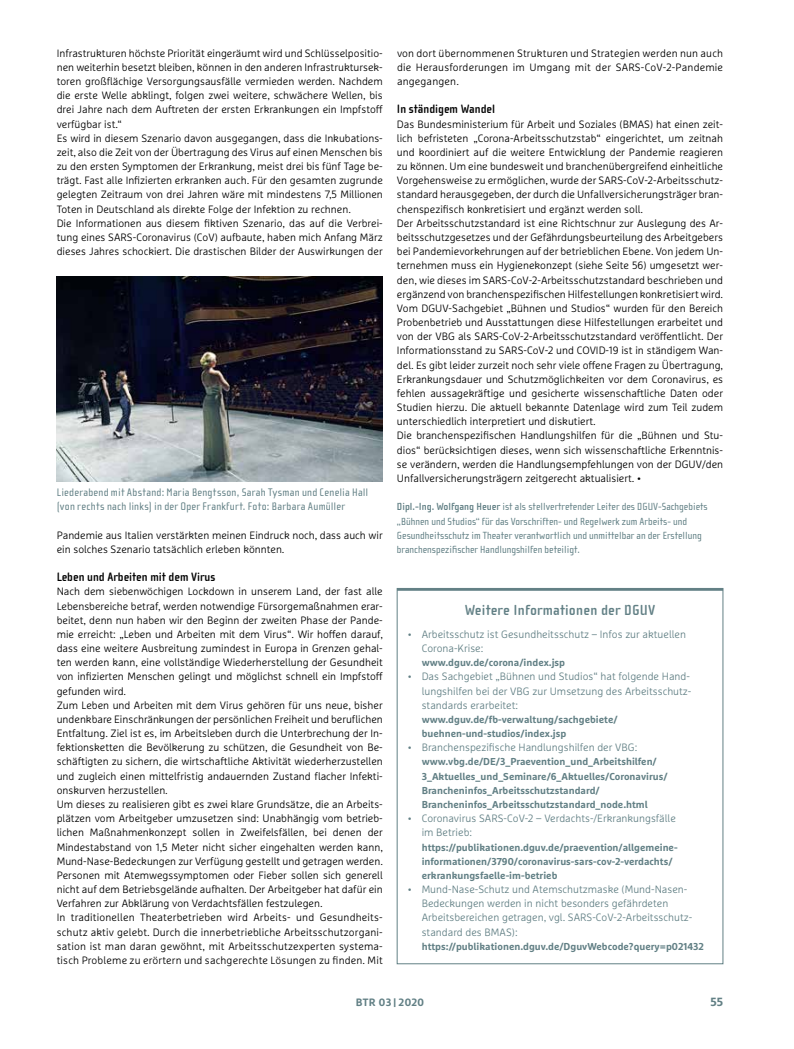
<style>
.page{position:relative;width:794px;height:1049px;background:#fff}
.page>*{position:absolute;margin:0;border:0;box-sizing:border-box;transform-origin:0 0}
.t1{font:700 15px "Cholla Sans OT";letter-spacing:.015em;color:#628085}
.t2{font:700 12.5px "Cholla Sans OT";color:#000}
.t3{font:700 11.88px "Marselis Pro";color:#628085}
.t4{font:11.25px/14.1px "Cholla Sans OT";letter-spacing:.02em;color:#628085}
.t5{font:300 10.62px/14.1px "Marselis Pro";color:#000}
.t6{font:300 10.62px/14.1px "Marselis Pro";color:#628085}
.t7{font:10.62px/14.1px "Cholla Sans OT";color:#628085}
.t8{font:700 10.62px "Marselis Pro";letter-spacing:.04em;color:#628085}
.t9{font:700 10px/14.1px "Marselis Pro";color:#628085}
.s1{font-weight:700}
</style>
<div class="page">
<hr style="left:397px;top:588px;width:326px;height:3px;background:#628085">
<img style="left:57px;top:276px;width:326px;height:206px">
<p class="t5" style="left:57px;top:46px;width:328px">Infrastrukturen höchste Priorität eingeräumt wird und Schlüsselpositio&shy;nen weiterhin besetzt bleiben, können in den anderen Infrastruktursek&shy;toren großflächige Versorgungsausfälle vermieden werden. Nachdem die erste Welle abklingt, folgen zwei weitere, schwächere Wellen, bis drei Jahre nach dem Auftreten der ersten Erkrankungen ein Impfstoff verfügbar ist.“<br>Es wird in diesem Szenario davon ausgegangen, dass die Inkubations&shy;zeit, also die Zeit von der Übertragung des Virus auf einen Menschen bis zu den ersten Symptomen der Erkrankung, meist drei bis fünf Tage be&shy;trägt. Fast alle Infizierten erkranken auch. Für den gesamten zugrunde gelegten Zeitraum von drei Jahren wäre mit mindestens 7,5 Millionen Toten in Deutschland als direkte Folge der Infektion zu rechnen.<br>Die Informationen aus diesem fiktiven Szenario, das auf die Verbrei&shy;tung eines SARS-Coronavirus (CoV) aufbaute, haben mich Anfang März dieses Jahres schockiert. Die drastischen Bilder der Auswirkungen der</p>
<p class="t4" style="left:57px;top:485px;width:313px">Liederabend mit Abstand: Maria Bengtsson, Sarah Tysman und Cenelia Hall (von rechts nach links) in der Oper Frankfurt. Foto: Barbara Aumüller</p>
<p class="t5" style="left:57px;top:528px;width:327px">Pandemie aus Italien verstärkten meinen Eindruck noch, dass auch wir ein solches Szenario tatsächlich erleben könnten.</p>
<p class="t2" style="left:57px;top:570px;width:160px">Leben und Arbeiten mit dem Virus</p>
<p class="t5" style="left:57px;top:584px;width:328px">Nach dem siebenwöchigen Lockdown in unserem Land, der fast alle Lebensbereiche betraf, werden notwendige Fürsorgemaßnahmen erar&shy;beitet, denn nun haben wir den Beginn der zweiten Phase der Pande&shy;mie erreicht: „Leben und Arbeiten mit dem Virus“. Wir hoffen darauf, dass eine weitere Ausbreitung zumindest in Europa in Grenzen gehal&shy;ten werden kann, eine vollständige Wiederherstellung der Gesundheit von infizierten Menschen gelingt und möglichst schnell ein Impfstoff gefunden wird.<br>Zum Leben und Arbeiten mit dem Virus gehören für uns neue, bisher undenkbare Einschränkungen der persönlichen Freiheit und beruflichen Entfaltung. Ziel ist es, im Arbeitsleben durch die Unterbrechung der In&shy;fektionsketten die Bevölkerung zu schützen, die Gesundheit von Be&shy;schäftigten zu sichern, die wirtschaftliche Aktivität wiederherzustellen und zugleich einen mittelfristig andauernden Zustand flacher Infekti&shy;onskurven herzustellen.<br>Um dieses zu realisieren gibt es zwei klare Grundsätze, die an Arbeits&shy;plätzen vom Arbeitgeber umzusetzen sind: Unabhängig vom betrieb&shy;lichen Maßnahmenkonzept sollen in Zweifelsfällen, bei denen der Mindestabstand von 1,5 Meter nicht sicher eingehalten werden kann, Mund-Nase-Bedeckungen zur Verfügung gestellt und getragen werden.<br>Personen mit Atemwegssymptomen oder Fieber sollen sich generell nicht auf dem Betriebsgelände aufhalten. Der Arbeitgeber hat dafür ein Verfahren zur Abklärung von Verdachtsfällen festzulegen.<br>In traditionellen Theaterbetrieben wird Arbeits- und Gesundheits&shy;schutz aktiv gelebt. Durch die innerbetriebliche Arbeitsschutzorgani&shy;sation ist man daran gewöhnt, mit Arbeitsschutzexperten systema&shy;tisch Probleme zu erörtern und sachgerechte Lösungen zu finden. Mit</p>
<p class="t5" style="left:397px;top:46px;width:328px;text-align:justify">von dort übernommenen Strukturen und Strategien werden nun auch die Herausforderungen im Umgang mit der SARS-CoV-2-Pandemie angegangen.</p>
<p class="t2" style="left:397px;top:103px;width:100px">In ständigem Wandel</p>
<p class="t5" style="left:397px;top:117px;width:328px">Das Bundesministerium für Arbeit und Soziales (BMAS) hat einen zeit&shy;lich befristeten „Corona-Arbeitsschutzstab“ eingerichtet, um zeitnah und koordiniert auf die weitere Entwicklung der Pandemie reagieren zu können. Um eine bundesweit und branchenübergreifend einheitliche Vorgehensweise zu ermöglichen, wurde der SARS-CoV-2-Arbeitsschutz&shy;standard herausgegeben, der durch die Unfallversicherungsträger bran&shy;chenspezifisch konkretisiert und ergänzt werden soll.<br>Der Arbeitsschutzstandard ist eine Richtschnur zur Auslegung des Ar&shy;beitsschutzgesetzes und der Gefährdungsbeurteilung des Arbeitgebers bei Pandemievorkehrungen auf der betrieblichen Ebene. Von jedem Un&shy;ternehmen muss ein Hygienekonzept (siehe Seite 56) umgesetzt wer&shy;den, wie dieses im SARS-CoV-2-Arbeitsschutzstandard beschrieben und ergänzend von branchenspezifischen Hilfestellungen konkretisiert wird.<br>Vom DGUV-Sachgebiet „Bühnen und Studios“ wurden für den Bereich Probenbetrieb und Ausstattungen diese Hilfestellungen erarbeitet und von der VBG als SARS-CoV-2-Arbeitsschutzstandard veröffentlicht. Der Informationsstand zu SARS-CoV-2 und COVID-19 ist in ständigem Wan&shy;del. Es gibt leider zurzeit noch sehr viele offene Fragen zu Übertragung, Erkrankungsdauer und Schutzmöglichkeiten vor dem Coronavirus, es fehlen aussagekräftige und gesicherte wissenschaftliche Daten oder Studien hierzu. Die aktuell bekannte Datenlage wird zum Teil zudem unterschiedlich interpretiert und diskutiert.<br>Die branchenspezifischen Handlungshilfen für die „Bühnen und Stu&shy;dios“ berücksichtigen dieses, wenn sich wissenschaftliche Erkenntnis&shy;se verändern, werden die Handlungsempfehlungen von der DGUV/den Unfallversicherungsträgern zeitgerecht aktualisiert. •</p>
<p class="t7" style="left:397px;top:500px;width:312px"><span class="s1">Dipl.-Ing. Wolfgang Heuer</span> ist als stellvertretender Leiter des DGUV-Sachgebiets „Bühnen und Studios“ für das Vorschriften- und Regelwerk zum Arbeits- und Gesundheitsschutz im Theater verantwortlich und unmittelbar an der Erstellung branchenspezifischer Handlungshilfen beteiligt.</p>
<h1 class="t1" style="left:465px;top:601px;width:192px">Weitere Informationen der DGUV</h1>
<p class="t6" style="left:422px;top:627px;width:266px;text-indent:-14px">• Arbeitsschutz ist Gesundheitsschutz – Infos zur aktuellen<br>Corona-Krise:</p>
<p class="t9" style="left:422px;top:655px;width:145px">www.dguv.de/corona/index.jsp</p>
<p class="t6" style="left:422px;top:669px;width:270px;text-align:justify;text-indent:-14px">• Das Sachgebiet „Bühnen und Studios“ hat folgende Hand&shy;lungshilfen bei der VBG zur Umsetzung des Arbeitsschutz‑ standards erarbeitet:</p>
<p class="t9" style="left:422px;top:712px;width:197px">www.dguv.de/fb-verwaltung/sachgebiete/ buehnen-und-studios/index.jsp</p>
<p class="t6" style="left:408px;top:740px;width:231px">• Branchenspezifische Handlungshilfen der VBG:</p>
<p class="t9" style="left:422px;top:755px;width:247px">www.vbg.de/DE/3_Praevention_und_Arbeitshilfen/ 3_Aktuelles_und_Seminare/6_Aktuelles/Coronavirus/ Brancheninfos_Arbeitsschutzstandard/ Brancheninfos_Arbeitsschutzstandard_node.html</p>
<p class="t6" style="left:422px;top:811px;width:256px;text-indent:-14px">• Coronavirus SARS-CoV-2 – Verdachts-/Erkrankungsfälle im Betrieb:</p>
<p class="t9" style="left:422px;top:840px;width:257px">https://publikationen.dguv.de/praevention/allgemeine&shy;informationen/3790/coronavirus-sars-cov-2-verdachts/ erkrankungsfaelle-im-betrieb</p>
<p class="t6" style="left:422px;top:882px;width:272px;text-indent:-14px">• Mund-Nase-Schutz und Atemschutzmaske (Mund-Nasen-Bedeckungen werden in nicht besonders gefährdeten Arbeitsbereichen getragen, vgl. SARS-CoV-2-Arbeitsschutz&shy;standard des BMAS):</p>
<p class="t9" style="left:422px;top:939px;width:283px">https://publikationen.dguv.de/DguvWebcode?query=p021432</p>
<p class="t8" style="left:356px;top:996px;width:70px">BTR 03 | 2020</p>
<p class="t3" style="left:710px;top:995px;width:14px">55</p>
</div>
